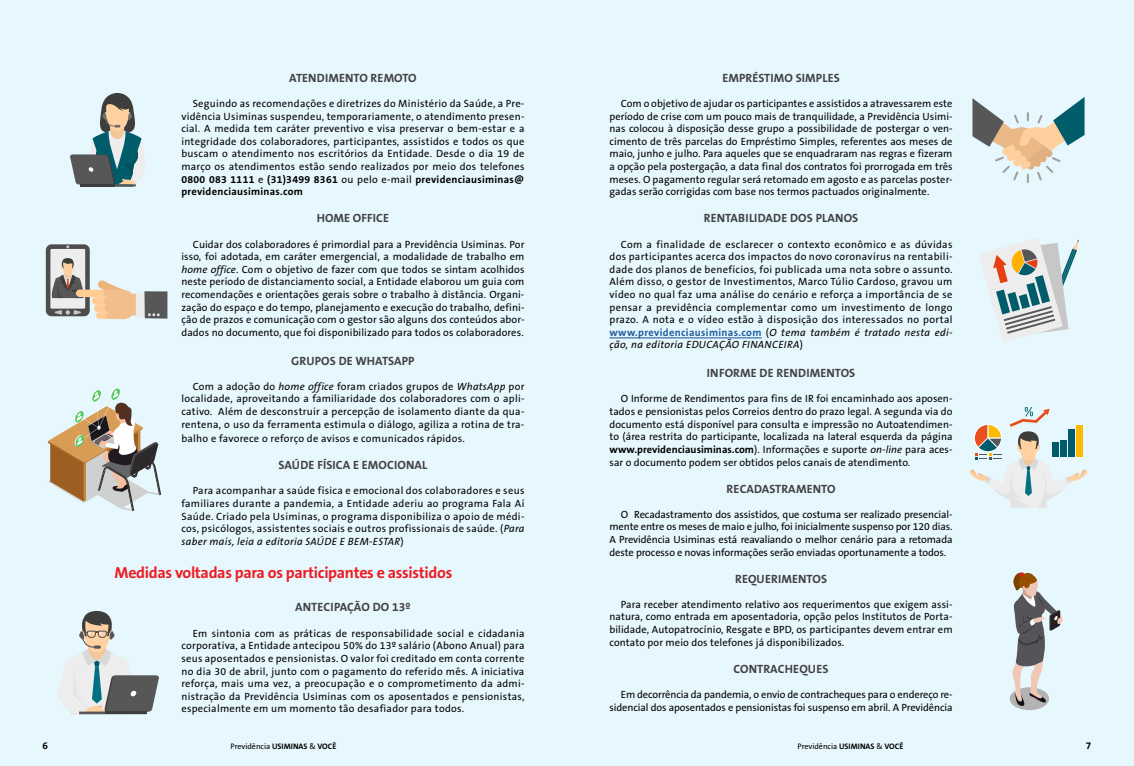
<style>
.page{position:relative;width:1134px;height:766px;background:#fff}
.page>*{position:absolute;margin:0;border:0;box-sizing:border-box;transform-origin:0 0}
.t1{font:700 16px "The Sans B7";letter-spacing:-.02em;color:#ed1d24}
.t2{font:700 12px "The Sans B7";letter-spacing:.01em;color:#414042}
.t3{font:10.5px/12.6px "The Sans B5 Plain";letter-spacing:.01em;color:#000;text-align:justify}
.t4{font:10.5px/12.6px "The Sans B5 Plain";letter-spacing:-.01em;color:#000;text-align:right}
.t5{font:700 10.5px/12.6px "The Sans B7";letter-spacing:.025em;color:#000}
.t6{font:700 10px "The Sans B7";color:#000}
.t7{font:8px "The Sans B5 Plain";color:#000}
.s1{font-family:"The Sans B5 Plain";font-weight:400}
.s2{font-style:italic}
.s3{font-family:"The Sans B7";font-weight:700;color:#215e9e}
.s4{font-family:"The Sans B7";font-weight:700}
</style>
<div class="page">
<div style="left:0;top:0;width:1134px;height:765px;background:#e6f7fd"></div>
<hr style="left:609px;top:337px;width:153px;height:1px;background:#215e9e">
<svg style="left:46px;top:244px;width:121px;height:75px"></svg>
<svg style="left:48px;top:388px;width:113px;height:123px"></svg>
<svg style="left:972px;top:97px;width:112px;height:86px"></svg>
<svg style="left:57px;top:611px;width:102px;height:103px"></svg>
<hr style="left:105px;top:711px;width:41px;height:3px;background:#3d3d3b">
<svg style="left:979px;top:238px;width:100px;height:104px"></svg>
<svg style="left:70px;top:92px;width:76px;height:94px"></svg>
<hr style="left:80px;top:184px;width:35px;height:2px;background:#3d3d3b">
<svg style="left:969px;top:407px;width:118px;height:100px"></svg>
<svg style="left:1009px;top:572px;width:54px;height:138px"></svg>
<p class="t2" style="left:289px;top:71px;width:129px">ATENDIMENTO REMOTO</p>
<p class="t3" style="left:181px;top:97px;width:345px;text-indent:11px">Seguindo as recomendações e diretrizes do Ministério da Saúde, a Pre&shy;vidência Usiminas suspendeu, temporariamente, o atendimento presen&shy;cial. A medida tem caráter preventivo e visa preservar o bem-estar e a integridade dos colaboradores, participantes, assistidos e todos os que buscam o atendimento nos escritórios da Entidade. Desde o dia 19 de março os atendimentos estão sendo realizados por meio dos telefones</p>
<p class="t5" style="left:181px;top:173px;width:344px">0800 083 1111 <span class="s1">e</span> (31)3499 8361 <span class="s1">ou pelo e-mail</span> previdenciausiminas@ previdenciausiminas.com</p>
<p class="t2" style="left:317px;top:212px;width:74px">HOME OFFICE</p>
<p class="t3" style="left:181px;top:238px;width:345px;text-indent:11px">Cuidar dos colaboradores é primordial para a Previdência Usiminas. Por isso, foi adotada, em caráter emergencial, a modalidade de trabalho em <span class="s2">home office</span>. Com o objetivo de fazer com que todos se sintam acolhidos neste período de distanciamento social, a Entidade elaborou um guia com recomendações e orientações gerais sobre o trabalho à distância. Organi&shy;zação do espaço e do tempo, planejamento e execução do trabalho, defini&shy;ção de prazos e comunicação com o gestor são alguns dos conteúdos abor&shy;dados no documento, que foi disponibilizado para todos os colaboradores.</p>
<p class="t2" style="left:291px;top:354px;width:125px">GRUPOS DE WHATSAPP</p>
<p class="t3" style="left:181px;top:380px;width:344px;text-indent:11px">Com a adoção do <span class="s2">home office</span> foram criados grupos de <span class="s2">WhatsApp</span> por localidade, aproveitando a familiaridade dos colaboradores com o apli&shy;cativo. Além de desconstruir a percepção de isolamento diante da qua&shy;rentena, o uso da ferramenta estimula o diálogo, agiliza a rotina de tra-</p>
<p class="t3" style="left:181px;top:432px;width:285px">balho e favorece o reforço de avisos e comunicados rápidos.</p>
<p class="t2" style="left:279px;top:458px;width:150px">SAÚDE FÍSICA E EMOCIONAL</p>
<p class="t3" style="left:181px;top:484px;width:345px;text-indent:11px">Para acompanhar a saúde física e emocional dos colaboradores e seus familiares durante a pandemia, a Entidade aderiu ao programa Fala Aí Saúde. Criado pela Usiminas, o programa disponibiliza o apoio de médi&shy;cos, psicólogos, assistentes sociais e outros profissionais de saúde. (<span class="s2">Para saber mais, leia a editoria SAÚDE E BEM-ESTAR</span>)</p>
<h1 class="t1" style="left:115px;top:564px;width:339px">Medidas voltadas para os participantes e assistidos</h1>
<p class="t2" style="left:295px;top:601px;width:117px">ANTECIPAÇÃO DO 13º</p>
<p class="t3" style="left:181px;top:627px;width:345px;text-indent:11px">Em sintonia com as práticas de responsabilidade social e cidadania corporativa, a Entidade antecipou 50% do 13º salário (Abono Anual) para seus aposentados e pensionistas. O valor foi creditado em conta corrente no dia 30 de abril, junto com o pagamento do referido mês. A iniciativa reforça, mais uma vez, a preocupação e o comprometimento da admi&shy;nistração da Previdência Usiminas com os aposentados e pensionistas, especialmente em um momento tão desafiador para todos.</p>
<p class="t2" style="left:722px;top:71px;width:119px">EMPRÉSTIMO SIMPLES</p>
<p class="t3" style="left:609px;top:97px;width:345px;text-indent:11px">Com o objetivo de ajudar os participantes e assistidos a atravessarem este período de crise com um pouco mais de tranquilidade, a Previdência Usimi&shy;nas colocou à disposição desse grupo a possibilidade de postergar o ven&shy;cimento de três parcelas do Empréstimo Simples, referentes aos meses de maio, junho e julho. Para aqueles que se enquadraram nas regras e fizeram a opção pela postergação, a data final dos contratos foi prorrogada em três meses. O pagamento regular será retomado em agosto e as parcelas poster&shy;gadas serão corrigidas com base nos termos pactuados originalmente.</p>
<p class="t2" style="left:704px;top:212px;width:156px">RENTABILIDADE DOS PLANOS</p>
<p class="t3" style="left:609px;top:238px;width:345px;text-indent:11px">Com a finalidade de esclarecer o contexto econômico e as dúvidas dos participantes acerca dos impactos do novo coronavírus na rentabili&shy;dade dos planos de benefícios, foi publicada uma nota sobre o assunto.<br>Além disso, o gestor de Investimentos, Marco Túlio Cardoso, gravou um vídeo no qual faz uma análise do cenário e reforça a importância de se pensar a previdência complementar como um investimento de longo prazo. A nota e o vídeo estão à disposição dos interessados no portal <span class="s3">www.previdenciausiminas.com</span> (<span class="s2">O tema também é tratado nesta edi&shy;ção, na editoria EDUCAÇÃO FINANCEIRA</span>)</p>
<p class="t2" style="left:707px;top:367px;width:150px">INFORME DE RENDIMENTOS</p>
<p class="t3" style="left:609px;top:393px;width:345px;text-indent:11px">O Informe de Rendimentos para fins de IR foi encaminhado aos aposen&shy;tados e pensionistas pelos Correios dentro do prazo legal. A segunda via do documento está disponível para consulta e impressão no Autoatendimen&shy;to (área restrita do participante, localizada na lateral esquerda da página <span class="s4">www.previdenciausiminas.com</span>). Informações e suporte <span class="s2">on-line</span> para aces&shy;sar o documento podem ser obtidos pelos canais de atendimento.</p>
<p class="t2" style="left:727px;top:482px;width:110px">RECADASTRAMENTO</p>
<p class="t3" style="left:609px;top:508px;width:345px;text-indent:11px">O Recadastramento dos assistidos, que costuma ser realizado presencial&shy;mente entre os meses de maio e julho, foi inicialmente suspenso por 120 dias.<br>A Previdência Usiminas está reavaliando o melhor cenário para a retomada deste processo e novas informações serão enviadas oportunamente a todos.</p>
<p class="t2" style="left:735px;top:572px;width:94px">REQUERIMENTOS</p>
<p class="t3" style="left:609px;top:598px;width:345px;text-indent:11px">Para receber atendimento relativo aos requerimentos que exigem assi&shy;natura, como entrada em aposentadoria, opção pelos Institutos de Porta&shy;bilidade, Autopatrocínio, Resgate e BPD, os participantes devem entrar em contato por meio dos telefones já disponibilizados.</p>
<p class="t2" style="left:734px;top:662px;width:96px">CONTRACHEQUES</p>
<p class="t4" style="left:609px;top:688px;width:345px">Em decorrência da pandemia, o envio de contracheques para o endereço re&shy;sidencial dos aposentados e pensionistas foi suspenso em abril. A Previdência</p>
<p class="t6" style="left:43px;top:740px;width:7px">6</p>
<p class="t7" style="left:231px;top:741px;width:107px">Previdência <span class="s4">USIMINAS</span> &amp; <span class="s4">VOCÊ</span></p>
<p class="t7" style="left:797px;top:741px;width:107px">Previdência <span class="s4">USIMINAS</span> &amp; <span class="s4">VOCÊ</span></p>
<p class="t6" style="left:1086px;top:740px;width:7px">7</p>
</div>
